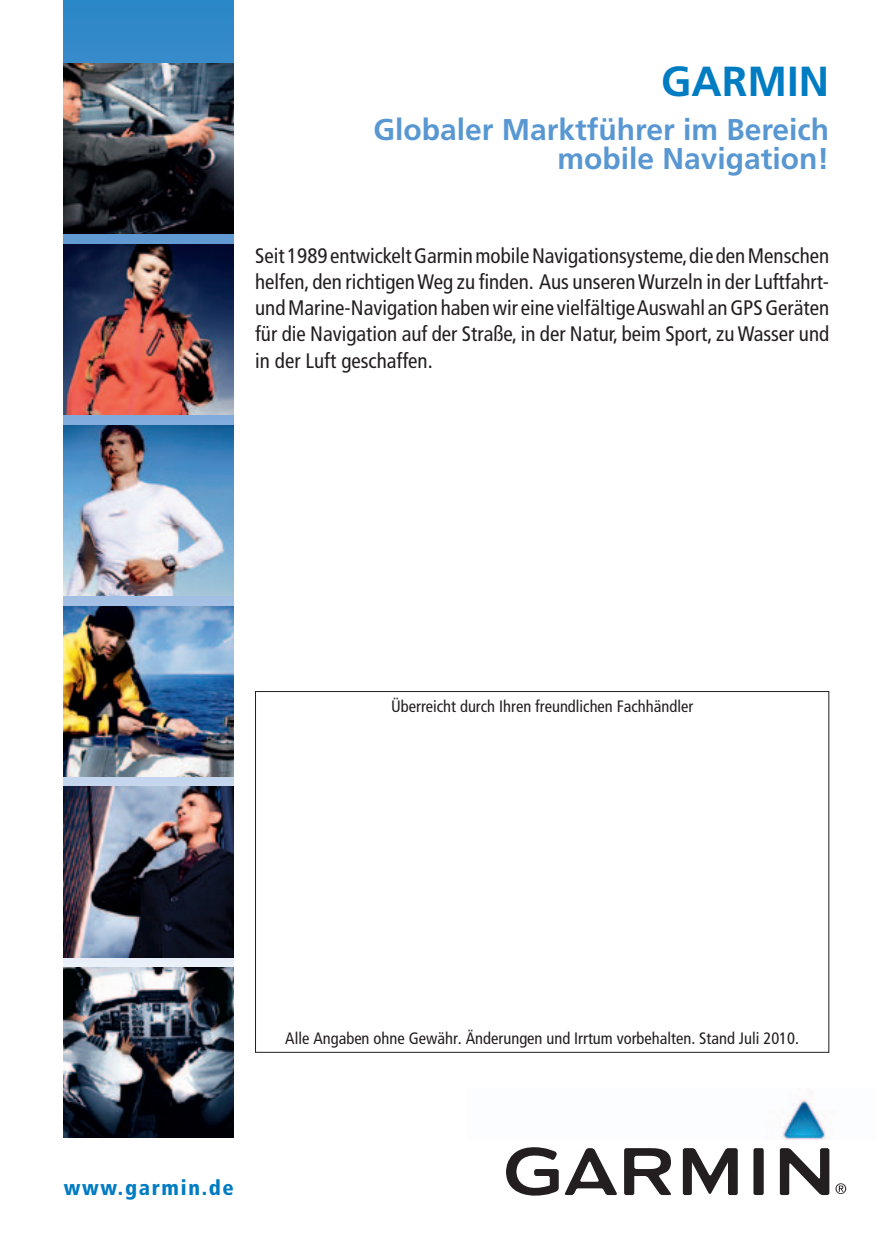
<style>
.page{position:relative;width:893px;height:1259px;background:#fff}
.page>*{position:absolute;margin:0;border:0;box-sizing:border-box;transform-origin:0 0}
.t1{font:700 42px "Frutiger";color:#007cc2}
.t2{font:700 30px/28.5px "Frutiger";color:#5897d1;text-align:right}
.t3{font:condensed 21px/26.4px "Frutiger";color:#231f20;text-align:justify}
.t4{font:900 condensed 21px "Frutiger";letter-spacing:.08em;color:#007cc2}
.t5{font:condensed 16.5px "Frutiger";color:#231f20}
</style>
<div class="page">
<svg style="left:506px;top:1147px;width:323px;height:48px"></svg>
<svg style="left:835px;top:1183px;width:11px;height:11px"></svg>
<img style="left:780px;top:1099px;width:46px;height:41px">
<svg style="left:64px;top:0;width:170px;height:967px"></svg>
<img style="left:64px;top:425px;width:170px;height:170px">
<img style="left:64px;top:606px;width:170px;height:170px">
<img style="left:64px;top:967px;width:170px;height:170px">
<img style="left:64px;top:787px;width:170px;height:170px">
<img style="left:64px;top:244px;width:170px;height:171px">
<img style="left:64px;top:64px;width:170px;height:170px">
<h1 class="t1" style="left:661px;top:57px;width:169px">GARMIN</h1>
<h2 class="t2" style="left:373px;top:115px;width:457px">Globaler Marktführer im Bereich mobile Navigation!</h2>
<p class="t3" style="left:255px;top:242px;width:576px">Seit 1989 entwickelt Garmin mobile Navigationsysteme, die den Menschen helfen, den richtigen Weg zu finden. Aus unseren Wurzeln in der Luftfahrt&shy;und Marine-Navigation haben wir eine vielfältige Auswahl an GPS Geräten für die Navigation auf der Straße, in der Natur, beim Sport, zu Wasser und in der Luft geschaffen.</p>
<p class="t5" style="left:391px;top:697px;width:304px">Überreicht durch Ihren freundlichen Fachhändler</p>
<p class="t5" style="left:285px;top:1028px;width:515px">Alle Angaben ohne Gewähr. Änderungen und Irrtum vorbehalten. Stand Juli 2010.</p>
<p class="t4" style="left:64px;top:1175px;width:172px">www.garmin.de</p>
</div>
